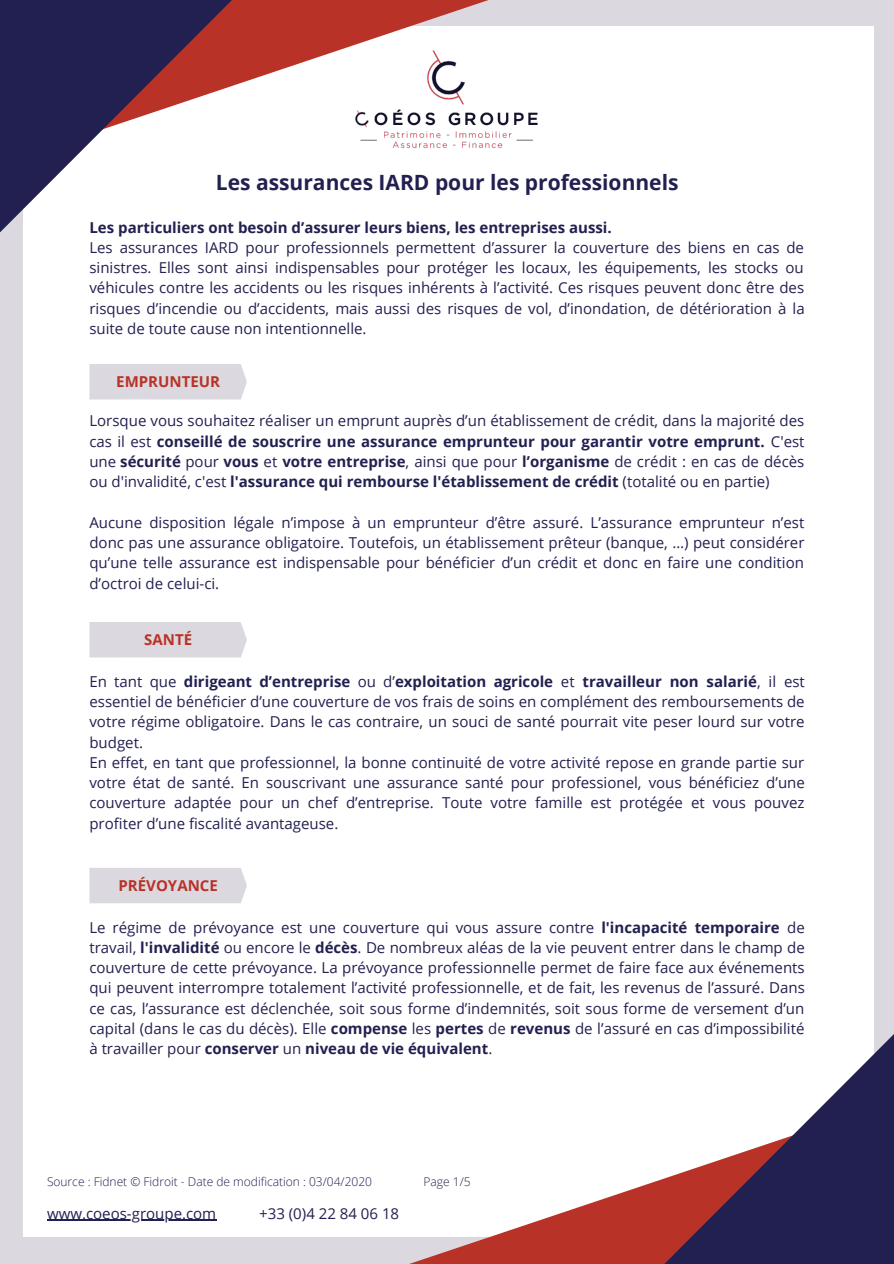
<style>
.page{position:relative;width:894px;height:1264px;background:#fff}
.page>*{position:absolute;margin:0;border:0;box-sizing:border-box;transform-origin:0 0}
.t1{font:700 21px "Open Sans";color:#222050}
.t2{font:15px/20.2px "Open Sans";color:#222050;text-align:justify}
.t3{font:700 15px "Open Sans";color:#222050}
.t4{font:700 15px "Open Sans";color:#b93228}
.t5{font:300 12px "Open Sans";color:#222050}
.s1{font-weight:700}
</style>
<div class="page">
<div style="left:0;top:0;width:893px;height:1263px;background:#dbd9df"></div>
<div style="left:23px;top:26px;width:850px;height:1210px;background:#fff"></div>
<svg style="left:89px;top:0;width:400px;height:400px"></svg>
<svg style="left:0;top:0;width:243px;height:236px"></svg>
<svg style="left:406px;top:862px;width:468px;height:401px"></svg>
<svg style="left:652px;top:1028px;width:241px;height:235px"></svg>
<img style="left:350px;top:50px;width:188px;height:101px">
<hr style="left:47px;top:1219px;width:169px;height:1px;background:#222050">
<div style="left:89px;top:364px;width:158px;height:35px;background:#dbd9df"></div>
<div style="left:89px;top:622px;width:158px;height:35px;background:#dbd9df"></div>
<div style="left:89px;top:868px;width:158px;height:35px;background:#dbd9df"></div>
<h1 class="t1" style="left:216px;top:168px;width:464px">Les assurances IARD pour les professionnels</h1>
<p class="t3" style="left:89px;top:216px;width:523px">Les particuliers ont besoin d’assurer leurs biens, les entreprises aussi.</p>
<p class="t2" style="left:89px;top:237px;width:716px">Les assurances IARD pour professionnels permettent d’assurer la couverture des biens en cas de sinistres. Elles sont ainsi indispensables pour protéger les locaux, les équipements, les stocks ou véhicules contre les accidents ou les risques inhérents à l’activité. Ces risques peuvent donc être des risques d’incendie ou d’accidents, mais aussi des risques de vol, d’inondation, de détérioration à la suite de toute cause non intentionnelle.</p>
<p class="t4" style="left:116px;top:371px;width:105px">EMPRUNTEUR</p>
<p class="t2" style="left:89px;top:410px;width:716px">Lorsque vous souhaitez réaliser un emprunt auprès d’un établissement de crédit, dans la majorité des cas il est <span class="s1">conseillé de souscrire une assurance emprunteur pour garantir votre emprunt.</span> C'est une <span class="s1">sécurité</span> pour <span class="s1">vous</span> et <span class="s1">votre entreprise</span>, ainsi que pour <span class="s1">l’organisme</span> de crédit : en cas de décès ou d'invalidité, c'est <span class="s1">l'assurance qui rembourse l'établissement de crédit</span> (totalité ou en partie)</p>
<p class="t2" style="left:89px;top:512px;width:716px">Aucune disposition légale n’impose à un emprunteur d’être assuré. L’assurance emprunteur n’est donc pas une assurance obligatoire. Toutefois, un établissement prêteur (banque, …) peut considérer qu’une telle assurance est indispensable pour bénéficier d’un crédit et donc en faire une condition d’octroi de celui-ci.</p>
<p class="t4" style="left:144px;top:629px;width:49px">SANTÉ</p>
<p class="t2" style="left:89px;top:670px;width:716px;text-align:left">En tant que <span class="s1">dirigeant d’entreprise</span> ou d’<span class="s1">exploitation agricole</span> et <span class="s1">travailleur non salarié</span>, il est essentiel de bénéficier d’une couverture de vos frais de soins en complément des remboursements de votre régime obligatoire. Dans le cas contraire, un souci de santé pourrait vite peser lourd sur votre budget.<br>En effet, en tant que professionnel, la bonne continuité de votre activité repose en grande partie sur votre état de santé. En souscrivant une assurance santé pour professionel, vous bénéficiez d’une couverture adaptée pour un chef d’entreprise. Toute votre famille est protégée et vous pouvez profiter d’une fiscalité avantageuse.</p>
<p class="t4" style="left:118px;top:874px;width:101px">PRÉVOYANCE</p>
<p class="t2" style="left:89px;top:916px;width:716px">Le régime de prévoyance est une couverture qui vous assure contre <span class="s1">l'incapacité temporaire</span> de travail, <span class="s1">l'invalidité</span> ou encore le <span class="s1">décès</span>. De nombreux aléas de la vie peuvent entrer dans le champ de couverture de cette prévoyance. La prévoyance professionnelle permet de faire face aux événements qui peuvent interrompre totalement l’activité professionnelle, et de fait, les revenus de l’assuré. Dans ce cas, l’assurance est déclenchée, soit sous forme d’indemnités, soit sous forme de versement d’un capital (dans le cas du décès). Elle <span class="s1">compense</span> les <span class="s1">pertes</span> de <span class="s1">revenus</span> de l’assuré en cas d’impossibilité à travailler pour <span class="s1">conserver</span> un <span class="s1">niveau de vie équivalent</span>.</p>
<p class="t5" style="left:47px;top:1173px;width:326px">Source : Fidnet © Fidroit - Date de modification : 03/04/2020</p>
<p class="t5" style="left:423px;top:1173px;width:49px">Page 1/5</p>
<p class="t2" style="left:47px;top:1202px;width:171px">www.coeos-groupe.com</p>
<p class="t2" style="left:259px;top:1202px;width:141px">+33 (0)4 22 84 06 18</p>
</div>
